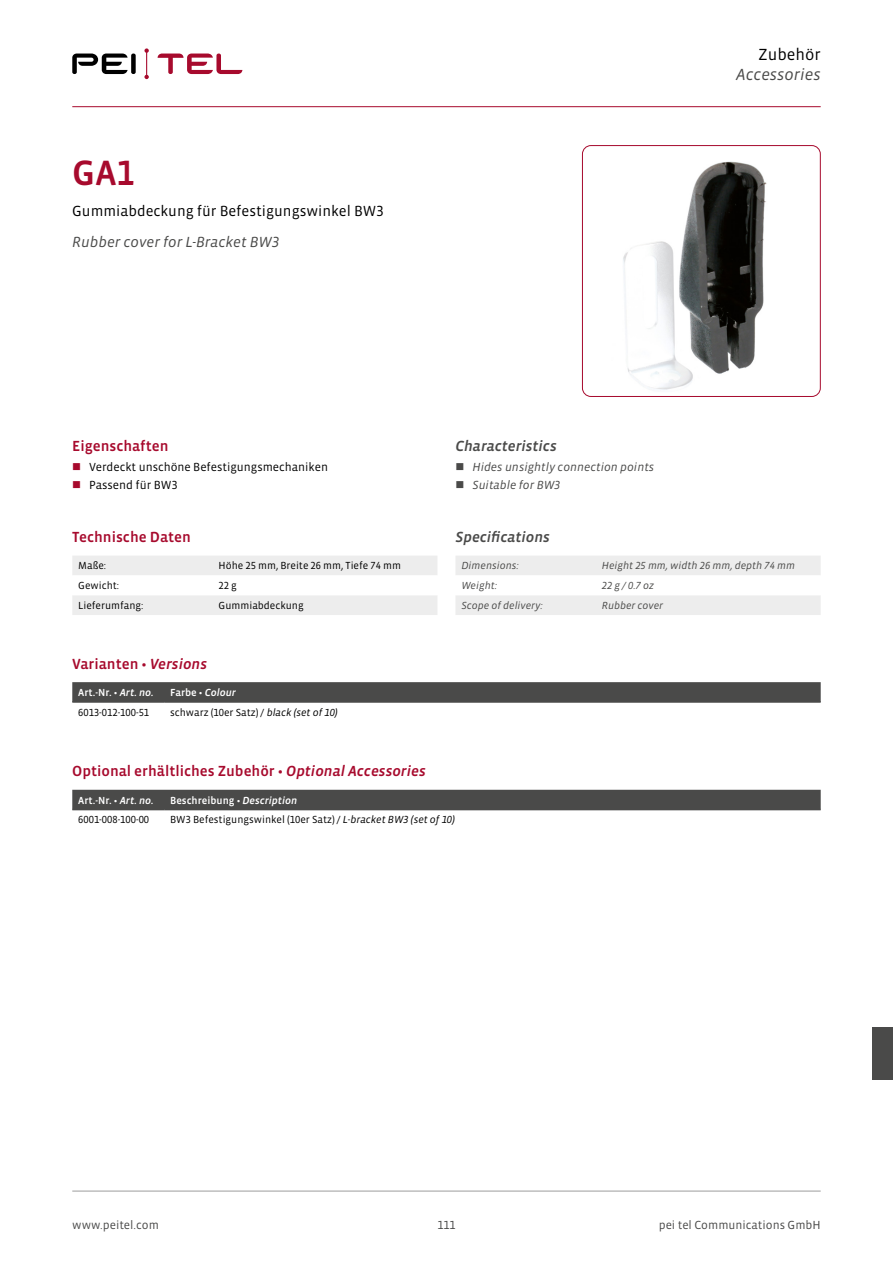
<style>
.page{position:relative;width:893px;height:1263px;background:#fff}
.page>*{position:absolute;margin:0;border:0;box-sizing:border-box;transform-origin:0 0}
.t1{font:36px "Vista Sans Med";color:#a70a2d}
.t2{font:italic 16.5px "Vista Sans";color:#4a4a49}
.t3{font:16.5px "Vista Sans";color:#000}
.t4{font:15px "Vista Sans Med";color:#a70a2d}
.t5{font:15px/30.8px "Vista Sans";color:#000}
.t6{font:italic 15px "Vista Sans Med";color:#4a4a49}
.t7{font:12px/17.5px "Vista Sans";color:#000}
.t8{font:italic 12px/17.5px "Vista Sans";color:#4a4a49}
.t9{font:12px "Vista Sans";color:#4a4a49}
.t10{font:12px "Vista Sans Alt";color:#4a4a49}
.t11{font:10.5px "Vista Sans";color:#000}
.t12{font:italic 10.5px "Vista Sans";color:#4a4a49}
.t13{font:10.5px "Vista Sans Med";color:#fff}
.t14{font:10.5px "Vista Sans Alt";color:#000}
.t15{font:10.5px "Vista Sans Alt Book Ita";color:#4a4a49}
.s1{font-family:"Vista Sans Alt Med"}
.s2{font-family:"Vista Sans Alt"}
.s3{font-style:italic;color:#4a4a49}
.s4{font-family:"Vista Sans Alt Book Ita";color:#4a4a49}
.s5{font-family:"Vista Sans"}
.s6{font-style:italic}
.s7{font-family:"Vista Sans Alt Book Ita"}
.s8{font-family:"Vista Sans Alt Book Ita";font-style:normal}
.s9{font-family:"Vista Sans";font-style:italic}
</style>
<div class="page">
<hr style="left:72px;top:1191px;width:749px;height:1px;background:#9d9d9c">
<hr style="left:72px;top:106px;width:749px;height:1px;background:#a70a2d">
<svg style="left:144px;top:48px;width:5px;height:31px"></svg>
<svg style="left:72px;top:54px;width:64px;height:20px"></svg>
<svg style="left:158px;top:54px;width:84px;height:20px"></svg>
<div style="left:872px;top:1027px;width:21px;height:52px;background:#4a4a49"></div>
<img style="left:582px;top:146px;width:238px;height:250px">
<div style="left:582px;top:145px;width:239px;height:252px;border:1px solid #a70a2d;border-radius:9px"></div>
<svg style="left:72px;top:556px;width:365px;height:59px"></svg>
<svg style="left:456px;top:556px;width:365px;height:59px"></svg>
<div style="left:72px;top:682px;width:749px;height:19px;background:#4a4a49"></div>
<hr style="left:72px;top:701px;width:92px;height:2px;background:#4a4a49">
<hr style="left:164px;top:701px;width:657px;height:2px;background:#4a4a49">
<div style="left:72px;top:790px;width:749px;height:21px;background:#4a4a49"></div>
<hr style="left:72px;top:809px;width:92px;height:1px;background:#4a4a49">
<hr style="left:164px;top:809px;width:657px;height:1px;background:#4a4a49">
<h1 class="t1" style="left:72px;top:155px;width:64px">GA<span class="s1">1</span></h1>
<h3 class="t5" style="left:72px;top:196px;width:313px">Gummiabdeckung für Befestigungswinkel BW<span class="s2">3<br></span><span class="s3">Rubber cover for L-Bracket BW</span><span class="s4">3</span></h3>
<h2 class="t3" style="left:759px;top:46px;width:64px">Zubehör</h2>
<h2 class="t2" style="left:736px;top:66px;width:86px">Accessories</h2>
<h3 class="t4" style="left:72px;top:438px;width:98px">Eigenschaften</h3>
<p class="t7" style="left:89px;top:459px;width:240px">Verdeckt unschöne Befestigungsmechaniken<br>Passend für BW<span class="s2">3</span></p>
<h3 class="t4" style="left:72px;top:529px;width:120px">Technische Daten</h3>
<p class="t11" style="left:78px;top:560px;width:29px">Maße:</p>
<p class="t11" style="left:219px;top:560px;width:184px">Höhe <span class="s2">25</span> mm, Breite <span class="s2">26</span> mm, Tiefe <span class="s2">74</span> mm</p>
<p class="t11" style="left:78px;top:580px;width:42px">Gewicht:</p>
<p class="t14" style="left:219px;top:580px;width:20px">22 <span class="s5">g</span></p>
<p class="t11" style="left:78px;top:600px;width:67px">Lieferumfang:</p>
<p class="t11" style="left:219px;top:600px;width:87px">Gummiabdeckung</p>
<h3 class="t4" style="left:72px;top:656px;width:136px">Varianten • <span class="s6">Versions</span></h3>
<p class="t13" style="left:78px;top:687px;width:77px">Art.-Nr. • <span class="s6">Art. no.</span></p>
<p class="t13" style="left:170px;top:687px;width:67px">Farbe • <span class="s6">Colour</span></p>
<p class="t14" style="left:78px;top:707px;width:72px">6013-012-100-51</p>
<p class="t11" style="left:170px;top:707px;width:169px">schwarz (<span class="s2">10</span>er Satz) / <span class="s6">black (set of</span> <span class="s7">10</span><span class="s6">)</span></p>
<h3 class="t6" style="left:455px;top:438px;width:103px">Characteristics</h3>
<p class="t8" style="left:472px;top:459px;width:183px">Hides unsightly connection points<br>Suitable for BW<span class="s8">3</span></p>
<h3 class="t6" style="left:455px;top:529px;width:96px">Specifications</h3>
<p class="t12" style="left:461px;top:560px;width:59px">Dimensions:</p>
<p class="t12" style="left:602px;top:560px;width:195px">Height <span class="s8">25</span> mm, width <span class="s8">26</span> mm, depth <span class="s8">74</span> mm</p>
<p class="t12" style="left:461px;top:580px;width:37px">Weight:</p>
<p class="t15" style="left:602px;top:580px;width:54px">22 <span class="s9">g /</span> 0.7 <span class="s9">oz</span></p>
<p class="t12" style="left:461px;top:600px;width:83px">Scope of delivery:</p>
<p class="t12" style="left:602px;top:600px;width:63px">Rubber cover</p>
<h3 class="t4" style="left:72px;top:764px;width:355px">Optional erhältliches Zubehör • <span class="s6">Optional Accessories</span></h3>
<p class="t13" style="left:78px;top:795px;width:77px">Art.-Nr. • <span class="s6">Art. no.</span></p>
<p class="t13" style="left:170px;top:795px;width:129px">Beschreibung • <span class="s6">Description</span></p>
<p class="t14" style="left:78px;top:814px;width:72px">6001-008-100-00</p>
<p class="t11" style="left:170px;top:814px;width:286px">BW<span class="s2">3</span> Befestigungswinkel (<span class="s2">10</span>er Satz) / <span class="s6">L-bracket BW</span><span class="s7">3 (set of 10)</span></p>
<p class="t9" style="left:72px;top:1219px;width:88px">www.peitel.com</p>
<p class="t10" style="left:437px;top:1219px;width:19px">111</p>
<p class="t9" style="left:659px;top:1219px;width:163px">pei tel Communications GmbH</p>
</div>
